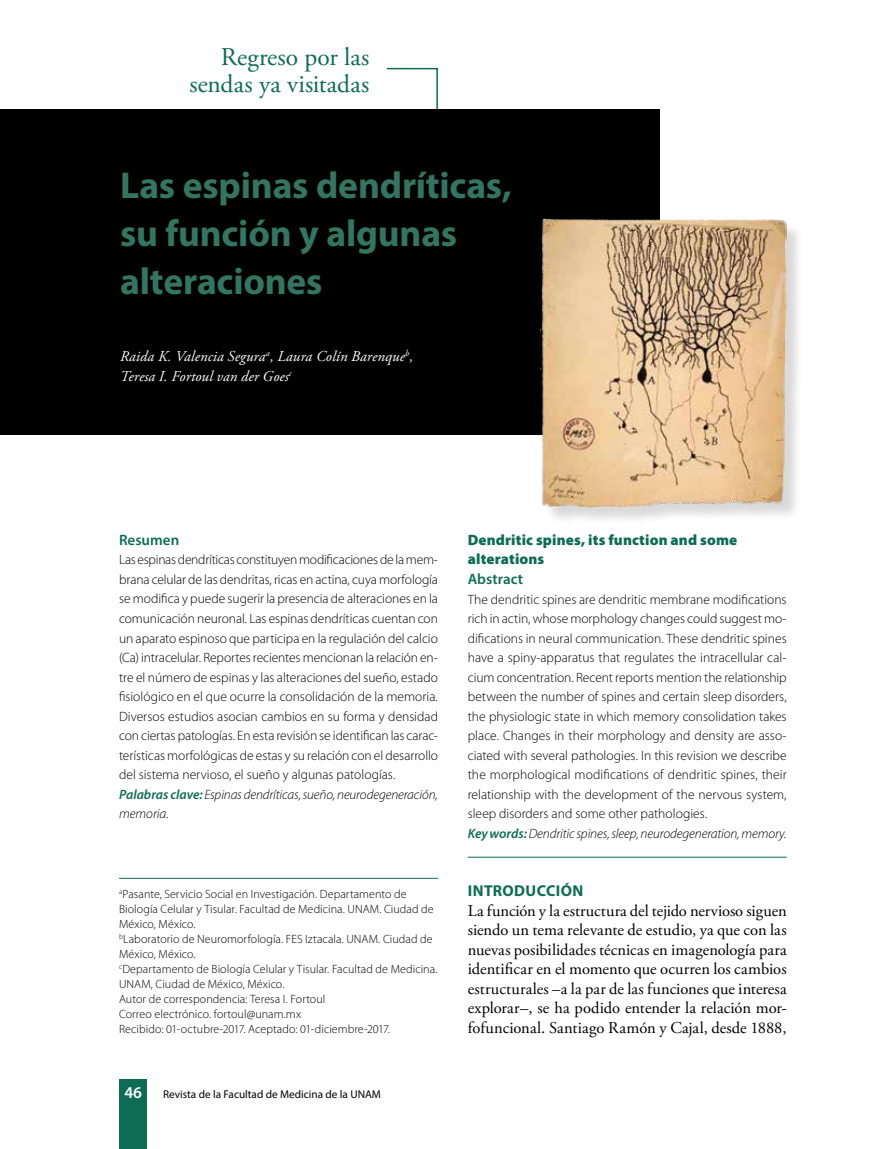
<style>
.page{position:relative;width:893px;height:1149px;background:#fff}
.page>*{position:absolute;margin:0;border:0;box-sizing:border-box;transform-origin:0 0}
.t1{font:700 37.5px/48px "Myriad Pro";letter-spacing:-.005em;color:#327560}
.t2{font:25.5px/27px "Adobe Garamond Pro";letter-spacing:.005em;color:#0d6c54;text-align:right}
.t3{font:16.5px/19.5px "Adobe Garamond Pro";color:#000;text-align:justify}
.t4{font:600 16.5px "Myriad Pro";color:#fff}
.t5{font:700 15.75px "Myriad Pro";letter-spacing:.02em;color:#0d6c54}
.t6{font:italic 15px/19.5px "Adobe Garamond Pro";letter-spacing:.01em;color:#fff}
.t7{font:900 15px/19.5px "Myriad Pro";letter-spacing:.01em;color:#0d6c54}
.t8{font:600 15px "Myriad Pro";color:#0d6c54}
.t9{font:300 13.5px/19.5px "Myriad Pro";color:#000}
.t10{font:300 12px/15px "Myriad Pro";letter-spacing:.005em;color:#000}
.t11{font:11.25px "Myriad Pro";color:#000}
.s1{font-weight:600;font-style:italic;color:#0d6c54}
.s2{font-style:italic}
</style>
<div class="page">
<div style="left:119px;top:1079px;width:28px;height:69px;background:#0d6c54"></div>
<svg style="left:385px;top:67px;width:54px;height:43px"></svg>
<div style="left:0;top:110px;width:659px;height:325px;background:#000"></div>
<hr style="left:119px;top:877px;width:319px;height:1px;background:#0d6c54">
<div style="left:544px;top:221px;width:260px;height:304px;background:#000;opacity:.15"></div>
<img style="left:540px;top:219px;width:247px;height:288px">
<hr style="left:468px;top:856px;width:319px;height:1px;background:#0d6c54">
<h2 class="t2" style="left:189px;top:44px;width:182px">Regreso por las sendas ya visitadas</h2>
<h1 class="t1" style="left:120px;top:160px;width:393px">Las espinas dendríticas, su función y algunas alteraciones</h1>
<p class="t6" style="left:120px;top:347px;width:295px">Raida K. Valencia Segura<sup>a</sup>, Laura Colín Barenque<sup>b</sup>,<br>Teresa I. Fortoul van der Goes<sup>c</sup></p>
<p class="t8" style="left:119px;top:530px;width:62px">Resumen</p>
<p class="t9" style="left:119px;top:550px;width:320px">Las espinas dendríticas constituyen modificaciones de la mem&shy;brana celular de las dendritas, ricas en actina, cuya morfología se modifica y puede sugerir la presencia de alteraciones en la comunicación neuronal. Las espinas dendríticas cuentan con un aparato espinoso que participa en la regulación del calcio (Ca) intracelular. Reportes recientes mencionan la relación en&shy;tre el número de espinas y las alteraciones del sueño, estado fisiológico en el que ocurre la consolidación de la memoria.<br>Diversos estudios asocian cambios en su forma y densidad con ciertas patologías. En esta revisión se identifican las carac&shy;terísticas morfológicas de estas y su relación con el desarrollo del sistema nervioso, el sueño y algunas patologías.<br><span class="s1">Palabras clave:</span> <span class="s2">Espinas dendríticas, sueño, neurodegeneración, memoria.</span></p>
<p class="t10" style="left:119px;top:886px;width:320px"><sup>a</sup>Pasante, Servicio Social en Investigación. Departamento de Biología Celular y Tisular. Facultad de Medicina. UNAM. Ciudad de México, México.<br><sup>b</sup>Laboratorio de Neuromorfología. FES Iztacala. UNAM. Ciudad de México, México.<br><sup>c</sup>Departamento de Biología Celular y Tisular. Facultad de Medicina.<br>UNAM, Ciudad de México, México.<br>Autor de correspondencia: Teresa I. Fortoul<br>Correo electrónico. fortoul@unam.mx<br>Recibido: 01-octubre-2017. Aceptado: 01-diciembre-2017.</p>
<p class="t4" style="left:124px;top:1081px;width:19px">46</p>
<p class="t11" style="left:163px;top:1086px;width:219px">Revista de la Facultad de Medicina de la UNAM</p>
<p class="t7" style="left:468px;top:530px;width:271px">Dendritic spines, its function and some alterations</p>
<p class="t8" style="left:468px;top:569px;width:57px">Abstract</p>
<p class="t9" style="left:468px;top:589px;width:320px">The dendritic spines are dendritic membrane modifications rich in actin, whose morphology changes could suggest mo&shy;difications in neural communication. These dendritic spines have a spiny-apparatus that regulates the intracellular cal&shy;cium concentration. Recent reports mention the relationship between the number of spines and certain sleep disorders, the physiologic state in which memory consolidation takes place. Changes in their morphology and density are asso&shy;ciated with several pathologies. In this revision we describe the morphological modifications of dendritic spines, their relationship with the development of the nervous system, sleep disorders and some other pathologies.<br><span class="s1">Key words:</span><span class="s2">Dendritic spines, sleep, neurodegeneration, memory.</span></p>
<p class="t5" style="left:468px;top:880px;width:117px">INTRODUCCIÓN</p>
<p class="t3" style="left:468px;top:901px;width:320px">La función y la estructura del tejido nervioso siguen siendo un tema relevante de estudio, ya que con las nuevas posibilidades técnicas en imagenología para identificar en el momento que ocurren los cambios estructurales –a la par de las funciones que interesa explorar–, se ha podido entender la relación mor&shy;fofuncional. Santiago Ramón y Cajal, desde 1888,</p>
</div>
